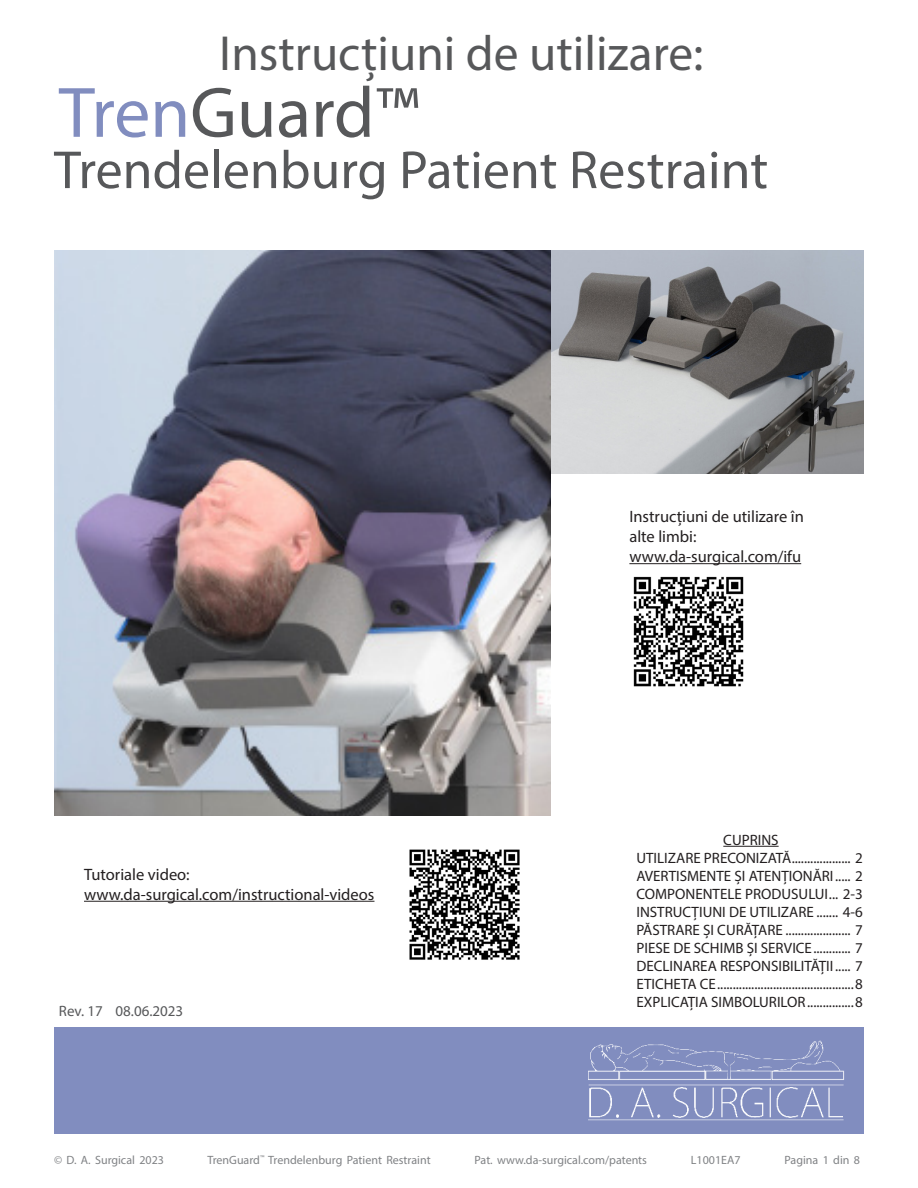
<style>
.page{position:relative;width:918px;height:1188px;background:#fff}
.page>*{position:absolute;margin:0;border:0;box-sizing:border-box;transform-origin:0 0}
.t1{font:72px "Myriad Pro";color:#57585a}
.t2{font:54px "Myriad Pro";color:#57585a}
.t3{font:49.5px "Myriad Pro";color:#57585a}
.t4{font:16.5px/19.8px "Myriad Pro";color:#231f20}
.t5{font:15px "Myriad Pro";color:#231f20}
.t6{font:15px "Myriad Pro";color:#57585a}
.t7{font:12px "Myriad Pro";color:#808285}
.s1{color:#818dbf}
</style>
<div class="page">
<hr style="left:723px;top:846px;width:56px;height:1px;background:#231f20">
<div style="left:54px;top:1027px;width:810px;height:107px;background:#818dbf"></div>
<img style="left:588px;top:1040px;width:256px;height:81px">
<img style="left:551px;top:250px;width:313px;height:223px">
<img style="left:54px;top:250px;width:497px;height:565px">
<hr style="left:629px;top:563px;width:172px;height:1px;background:#231f20">
<img style="left:633px;top:576px;width:111px;height:111px">
<img style="left:409px;top:849px;width:111px;height:111px">
<hr style="left:84px;top:901px;width:290px;height:1px;background:#231f20">
<p class="t3" style="left:219px;top:22px;width:486px">Instrucțiuni de utilizare:</p>
<p class="t1" style="left:59px;top:68px;width:362px"><span class="s1">Tren</span>Guard™</p>
<p class="t2" style="left:54px;top:137px;width:716px">Trendelenburg Patient Restraint</p>
<p class="t4" style="left:84px;top:864px;width:107px">Tutoriale video:</p>
<p class="t4" style="left:84px;top:884px;width:292px">www.da-surgical.com/instructional-videos</p>
<p class="t6" style="left:59px;top:1002px;width:126px">Rev. 17 08.06.2023</p>
<p class="t4" style="left:629px;top:507px;width:176px">Instrucțiuni de utilizare în alte limbi:</p>
<p class="t4" style="left:629px;top:546px;width:173px">www.da-surgical.com/ifu</p>
<p class="t5" style="left:723px;top:830px;width:57px">CUPRINS</p>
<p class="t5" style="left:636px;top:848px;width:228px">UTILIZARE PRECONIZATĂ................... 2</p>
<p class="t5" style="left:636px;top:866px;width:228px">AVERTISMENTE ȘI ATENȚIONĂRI..... 2</p>
<p class="t5" style="left:636px;top:884px;width:228px">COMPONENTELE PRODUSULUI... 2-3</p>
<p class="t5" style="left:636px;top:902px;width:228px">INSTRUCȚIUNI DE UTILIZARE ....... 4-6</p>
<p class="t5" style="left:636px;top:920px;width:228px">PĂSTRARE ȘI CURĂȚARE ..................... 7</p>
<p class="t5" style="left:636px;top:938px;width:228px">PIESE DE SCHIMB ȘI SERVICE............ 7</p>
<p class="t5" style="left:636px;top:956px;width:228px">DECLINAREA RESPONSIBILITĂȚII..... 7</p>
<p class="t5" style="left:636px;top:974px;width:228px">ETICHETA CE............................................8</p>
<p class="t5" style="left:636px;top:992px;width:228px">EXPLICAȚIA SIMBOLURILOR...............8</p>
<p class="t7" style="left:54px;top:1152px;width:112px">© D. A. Surgical 2023</p>
<p class="t7" style="left:207px;top:1152px;width:225px">TrenGuard<sup>™</sup> Trendelenburg Patient Restraint</p>
<p class="t7" style="left:475px;top:1152px;width:174px">Pat. www.da-surgical.com/patents</p>
<p class="t7" style="left:691px;top:1152px;width:51px">L1001EA7</p>
<p class="t7" style="left:785px;top:1152px;width:77px">Pagina 1 din 8</p>
</div>
